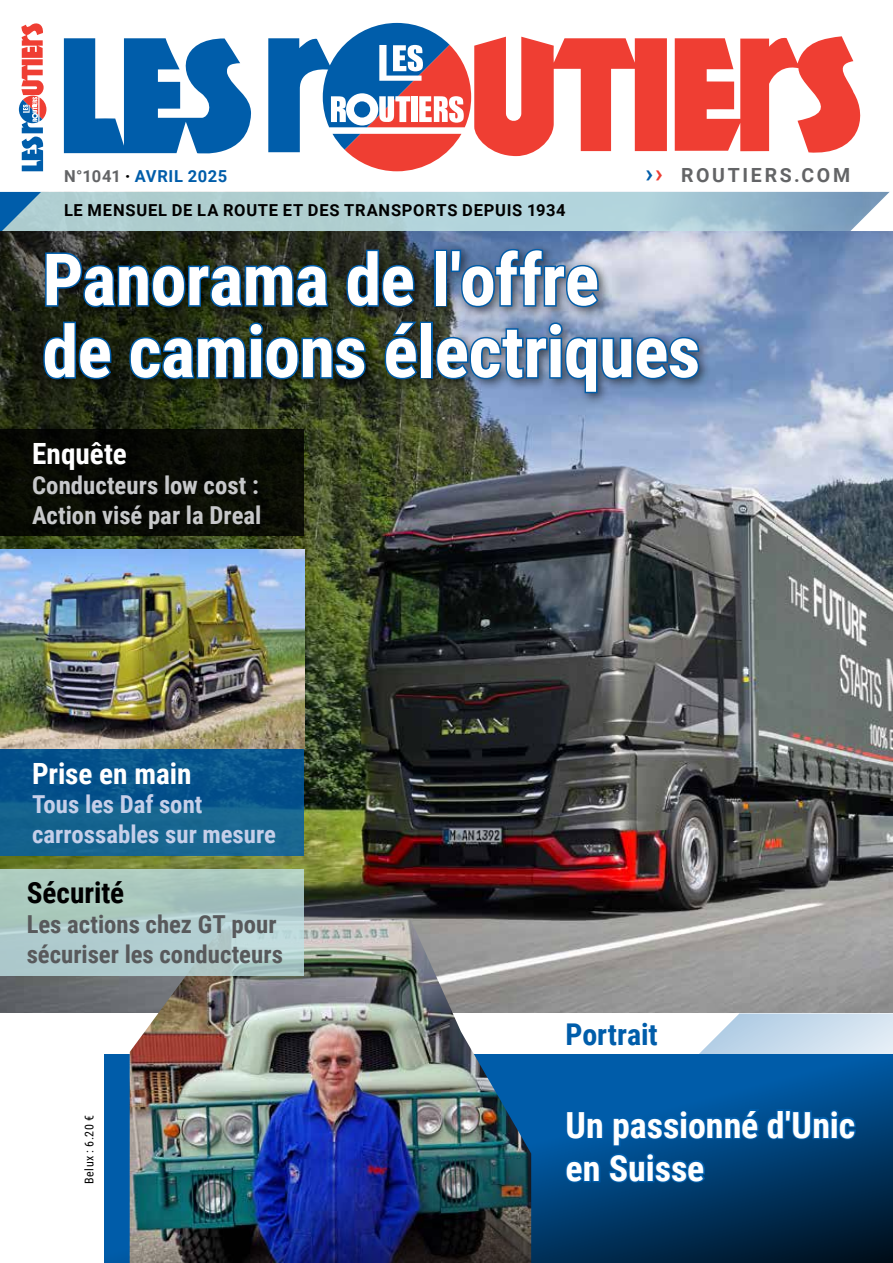
<style>
.page{position:relative;width:893px;height:1263px;background:#fff}
.page>*{position:absolute;margin:0;border:0;box-sizing:border-box;transform-origin:0 0}
.t1{font:700 72px/72px "Roboto Condensed";letter-spacing:-.01em;color:#fff}
.t2{font:700 36px/43.2px "Roboto Condensed";letter-spacing:-.005em;color:#fff}
.t3{font:700 30px "Roboto Condensed";color:#005daa}
.t4{font:700 29.25px "Roboto Condensed";color:#fff}
.t5{font:700 29.25px "Roboto Condensed";color:#000}
.t6{font:700 24.75px/29.7px "Roboto Condensed";color:#58595b}
.t7{font:700 24.75px/29.7px "Roboto Condensed";color:#c7c8ca}
.t8{font:700 24.75px/29.7px "Roboto Condensed";color:#c6cfe9}
.t9{font:700 19.5px "Roboto";letter-spacing:.14em;color:#636466}
.t10{font:700 16.5px "Roboto";letter-spacing:.045em;color:#000}
.t11{font:700 16.5px "Roboto";letter-spacing:.035em;color:#005daa}
.t12{font:12px "Roboto Condensed";letter-spacing:.04em;color:#000}
.s1{color:#636466}
.s2{font-weight:900;color:#000}
.s3{font-size:25.5px;color:#005daa}
.s4{font-size:25.5px;color:#ef3e33}
</style>
<div class="page">
<img style="left:0;top:231px;width:893px;height:823px">
<img style="left:130px;top:919px;width:401px;height:135px">
<svg style="left:0;top:869px;width:304px;height:106px;background:#adcac7"></svg>
<img style="left:104px;top:1054px;width:789px;height:209px">
<div style="left:0;top:429px;width:304px;height:107px;background:#080b04"></div>
<svg style="left:0;top:749px;width:304px;height:107px;background:#0d5b8d"></svg>
<img style="left:0;top:549px;width:304px;height:200px">
<svg style="left:563px;top:1107px;width:295px;height:78px;background:#004e8f"></svg>
<div style="left:38px;top:244px;width:673px;height:162px;background:#000;opacity:.55"></div>
<svg style="left:44px;top:251px;width:286px;height:58px;background:#14323e"></svg>
<svg style="left:345px;top:248px;width:71px;height:61px;background:#173343"></svg>
<div style="left:434px;top:250px;width:13px;height:57px;border:3px solid #005daa"></div>
<svg style="left:449px;top:247px;width:151px;height:62px;background:#4f7299"></svg>
<svg style="left:42px;top:320px;width:71px;height:61px;background:#0f2c38"></svg>
<svg style="left:128px;top:320px;width:239px;height:61px;background:#18363b"></svg>
<svg style="left:383px;top:320px;width:37px;height:61px;background:#204049"></svg>
<div style="left:420px;top:322px;width:13px;height:57px;border:3px solid #005daa"></div>
<svg style="left:434px;top:320px;width:267px;height:75px;background:#507399"></svg>
<div style="left:0;top:1013px;width:103px;height:250px;background:#fff"></div>
<svg style="left:0;top:192px;width:890px;height:39px;background:#a7c8d2"></svg>
<svg style="left:0;top:191px;width:890px;height:1px"></svg>
<svg style="left:675px;top:36px;width:186px;height:117px"></svg>
<svg style="left:64px;top:38px;width:187px;height:116px"></svg>
<svg style="left:268px;top:23px;width:399px;height:148px"></svg>
<svg style="left:18px;top:23px;width:29px;height:149px"></svg>
<p class="t11" style="left:64px;top:164px;width:165px"><span class="s1">N°1041</span> <span class="s2">·</span> AVRIL 2025</p>
<p class="t9" style="left:645px;top:161px;width:204px"><span class="s3">›</span><span class="s4">›</span> ROUTIERS.COM</p>
<p class="t10" style="left:64px;top:199px;width:503px">LE MENSUEL DE LA ROUTE ET DES TRANSPORTS DEPUIS 1934</p>
<h1 class="t1" style="left:43px;top:241px;width:659px">Panorama de l'offre<br>de camions électriques</h1>
<p class="t4" style="left:32px;top:433px;width:96px">Enquête</p>
<p class="t7" style="left:32px;top:469px;width:231px">Conducteurs low cost :<br>Action visé par la Dreal</p>
<p class="t4" style="left:32px;top:753px;width:161px">Prise en main</p>
<p class="t8" style="left:32px;top:789px;width:246px">Tous les Daf sont carrossables sur mesure</p>
<p class="t5" style="left:27px;top:872px;width:99px">Sécurité</p>
<p class="t6" style="left:27px;top:908px;width:258px">Les actions chez GT pour sécuriser les conducteurs</p>
<p class="t12" style="left:81px;top:1184px;width:70px;rotate:-90deg">Belux : 6.20 €</p>
<p class="t3" style="left:566px;top:1013px;width:94px">Portrait</p>
<h2 class="t2" style="left:566px;top:1102px;width:291px">Un passionné d'Unic en Suisse</h2>
</div>
